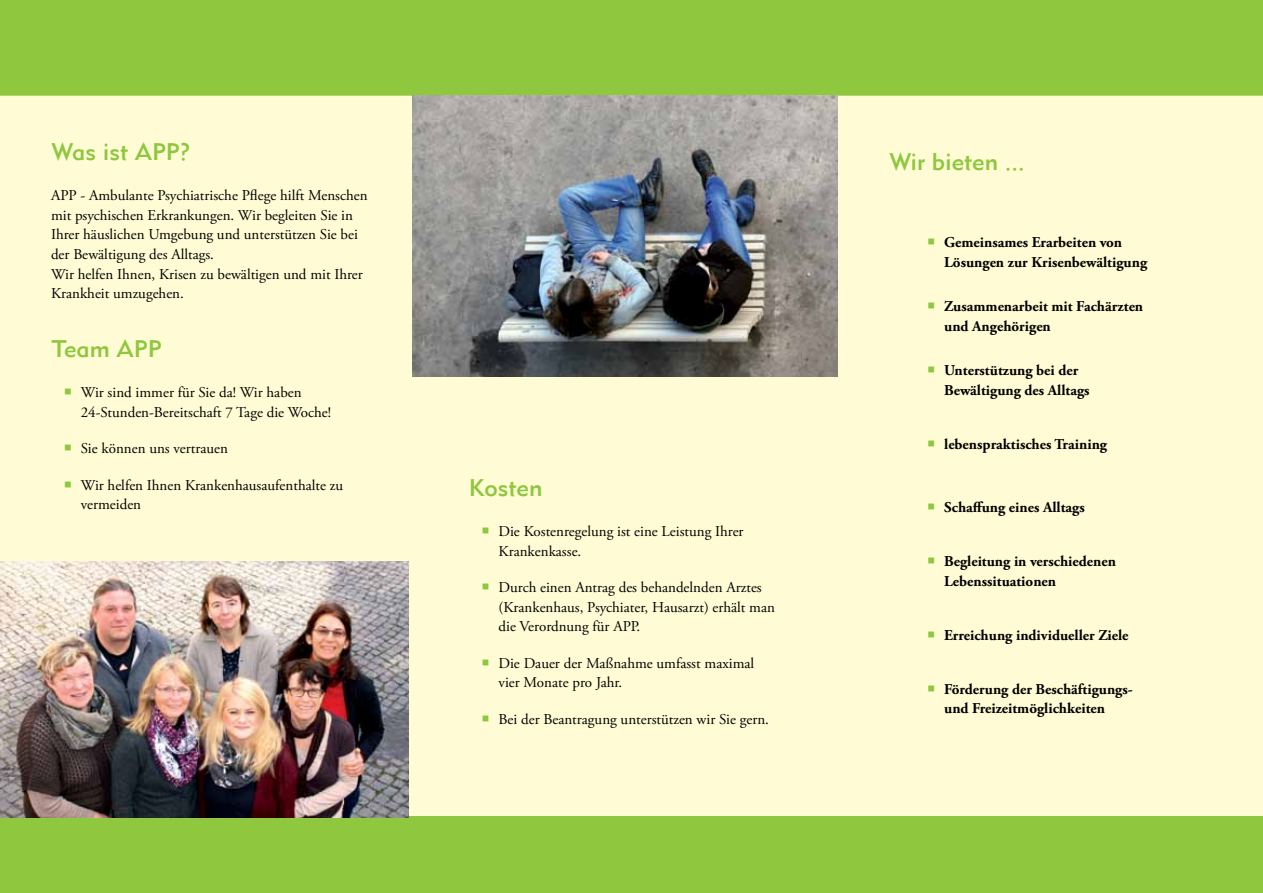
<style>
.page{position:relative;width:1263px;height:893px;background:#fff}
.page>*{position:absolute;margin:0;border:0;box-sizing:border-box;transform-origin:0 0}
.t1{font:24px "Metromedium 2 Com";color:#8fc73e}
.t2{font:15px/19.5px "Adobe Garamond Pro";color:#000}
.t3{font:700 15px/19.5px "Adobe Garamond Pro";color:#000}
</style>
<div class="page">
<div style="left:0;top:93px;width:1263px;height:728px;background:#fffcd5"></div>
<div style="left:0;top:0;width:1263px;height:96px;background:#8fc73e"></div>
<div style="left:0;top:817px;width:1263px;height:76px;background:#8fc73e"></div>
<img style="left:0;top:561px;width:409px;height:256px">
<img style="left:412px;top:95px;width:426px;height:281px">
<h1 class="t1" style="left:51px;top:137px;width:141px">Was ist APP?</h1>
<p class="t2" style="left:51px;top:187px;width:318px">APP - Ambulante Psychiatrische Pflege hilft Menschen mit psychischen Erkrankungen. Wir begleiten Sie in Ihrer häuslichen Umgebung und unterstützen Sie bei der Bewältigung des Alltags.<br>Wir helfen Ihnen, Krisen zu bewältigen und mit Ihrer Krankheit umzugehen.</p>
<h1 class="t1" style="left:51px;top:333px;width:112px">Team APP</h1>
<p class="t2" style="left:81px;top:383px;width:252px">Wir sind immer für Sie da! Wir haben<br>24-Stunden-Bereitschaft 7 Tage die Woche!</p>
<p class="t2" style="left:81px;top:439px;width:149px">Sie können uns vertrauen</p>
<p class="t2" style="left:81px;top:476px;width:264px">Wir helfen Ihnen Krankenhausaufenthalte zu vermeiden</p>
<h1 class="t1" style="left:469px;top:473px;width:75px">Kosten</h1>
<p class="t2" style="left:499px;top:522px;width:246px">Die Kostenregelung ist eine Leistung Ihrer<br>Krankenkasse.</p>
<p class="t2" style="left:499px;top:578px;width:278px">Durch einen Antrag des behandelnden Arztes (Krankenhaus, Psychiater, Hausarzt) erhält man die Verordnung für APP.</p>
<p class="t2" style="left:499px;top:654px;width:257px">Die Dauer der Maßnahme umfasst maximal vier Monate pro Jahr.</p>
<p class="t2" style="left:499px;top:710px;width:272px">Bei der Beantragung unterstützen wir Sie gern.</p>
<h1 class="t1" style="left:889px;top:147px;width:137px">Wir bieten ...</h1>
<p class="t3" style="left:944px;top:233px;width:205px">Gemeinsames Erarbeiten von<br>Lösungen zur Krisenbewältigung</p>
<p class="t3" style="left:944px;top:297px;width:201px">Zusammenarbeit mit Fachärzten und Angehörigen</p>
<p class="t3" style="left:944px;top:361px;width:147px">Unterstützung bei der<br>Bewältigung des Alltags</p>
<p class="t3" style="left:944px;top:434px;width:164px">lebenspraktisches Training</p>
<p class="t3" style="left:944px;top:498px;width:142px">Schaffung eines Alltags</p>
<p class="t3" style="left:944px;top:552px;width:173px">Begleitung in verschiedenen<br>Lebenssituationen</p>
<p class="t3" style="left:944px;top:626px;width:186px">Erreichung individueller Ziele</p>
<p class="t3" style="left:944px;top:680px;width:190px">Förderung der Beschäftigungs&shy;und Freizeitmöglichkeiten</p>
</div>
